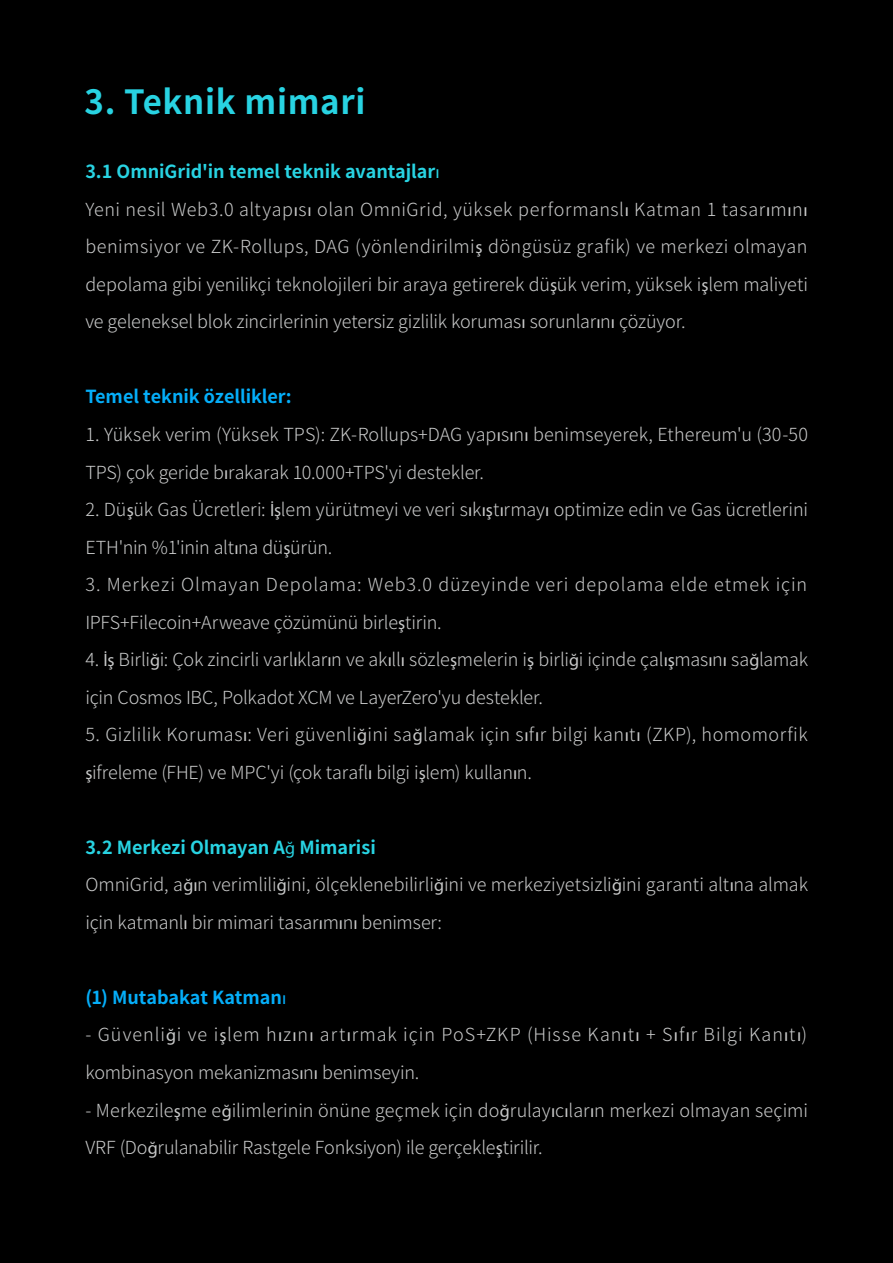
<style>
.page{position:relative;width:893px;height:1263px;background:#000}
.page>*{position:absolute;margin:0;border:0;box-sizing:border-box;transform-origin:0 0}
.t1{font:700 33.3px "Source Han Sans CN";letter-spacing:.02em;color:#28d3e2}
.t2{font:300 18px/37.5px "Source Han Sans CN";color:#c8c9c9}
.t3{font:300 18px/37.5px "Source Han Sans CN";letter-spacing:.045em;color:#c8c9c9}
.t4{font:700 18px "Source Han Sans CN";letter-spacing:-.005em;color:#05aef9}
.s1{font-weight:700;color:#28d3e2}
.s2{font-family:"Myriad Pro";font-weight:400;color:#28d3e2}
.s3{font-family:"Myriad Pro";font-weight:400}
</style>
<div class="page">
<h1 class="t1" style="left:85px;top:83px;width:282px">3. Teknik mimari</h1>
<p class="t2" style="left:85px;top:153px;width:724px"><span class="s1">3.1 OmniGrid'in temel teknik avantajlar</span><span class="s2">ı<br></span>Yeni nesil Web3.0 altyap<span class="s3">ı</span>s<span class="s3">ı</span> olan OmniGrid, yüksek performansl<span class="s3">ı</span> Katman 1 tasar<span class="s3">ı</span>m<span class="s3">ı</span>n<span class="s3">ı </span>benimsiyor ve ZK-Rollups, DAG (yönlendirilmi<span class="s3">ş</span> döngüsüz grafik) ve merkezi olmayan depolama gibi yenilikçi teknolojileri bir araya getirerek dü<span class="s3">ş</span>ük verim, yüksek i<span class="s3">ş</span>lem maliyeti ve geleneksel blok zincirlerinin yetersiz gizlilik korumas<span class="s3">ı</span> sorunlar<span class="s3">ı</span>n<span class="s3">ı</span> çözüyor.</p>
<p class="t4" style="left:85px;top:387px;width:208px">Temel teknik özellikler:</p>
<p class="t2" style="left:85px;top:416px;width:724px">1. Yüksek verim (Yüksek TPS): ZK-Rollups+DAG yap<span class="s3">ı</span>s<span class="s3">ı</span>n<span class="s3">ı</span> benimseyerek, Ethereum'u (30-50<br>TPS) çok geride b<span class="s3">ı</span>rakarak 10.000+TPS'yi destekler.</p>
<p class="t2" style="left:85px;top:491px;width:724px">2. Dü<span class="s3">ş</span>ük Gas Ücretleri: <span class="s3">İş</span>lem yürütmeyi ve veri s<span class="s3">ı</span>k<span class="s3">ış</span>t<span class="s3">ı</span>rmay<span class="s3">ı</span> optimize edin ve Gas ücretlerini<br>ETH'nin %1'inin alt<span class="s3">ı</span>na dü<span class="s3">ş</span>ürün.</p>
<p class="t3" style="left:85px;top:566px;width:723px">3. Merkezi Olmayan Depolama: Web3.0 düzeyinde veri depolama elde etmek için<br>IPFS+Filecoin+Arweave çözümünü birle<span class="s3">ş</span>tirin.</p>
<p class="t2" style="left:85px;top:641px;width:724px">4. <span class="s3">İş</span> Birli<span class="s3">ğ</span>i: Çok zincirli varl<span class="s3">ı</span>klar<span class="s3">ı</span>n ve ak<span class="s3">ı</span>ll<span class="s3">ı</span> sözle<span class="s3">ş</span>melerin i<span class="s3">ş</span> birli<span class="s3">ğ</span>i içinde çal<span class="s3">ış</span>mas<span class="s3">ı</span>n<span class="s3">ı</span> sa<span class="s3">ğ</span>lamak için Cosmos IBC, Polkadot XCM ve LayerZero'yu destekler.</p>
<p class="t2" style="left:85px;top:716px;width:724px">5. Gizlilik Korumas<span class="s3">ı</span>: Veri güvenli<span class="s3">ğ</span>ini sa<span class="s3">ğ</span>lamak için s<span class="s3">ı</span>f<span class="s3">ı</span>r bilgi kan<span class="s3">ı</span>t<span class="s3">ı</span> (ZKP), homomorfik <span class="s3">ş</span>ifreleme (FHE) ve MPC'yi (çok tarafl<span class="s3">ı</span> bilgi i<span class="s3">ş</span>lem) kullan<span class="s3">ı</span>n.</p>
<p class="t2" style="left:85px;top:829px;width:724px"><span class="s1">3.2 Merkezi Olmayan A</span><span class="s2">ğ</span> <span class="s1">Mimarisi<br></span>OmniGrid, a<span class="s3">ğı</span>n verimlili<span class="s3">ğ</span>ini, ölçeklenebilirli<span class="s3">ğ</span>ini ve merkeziyetsizli<span class="s3">ğ</span>ini garanti alt<span class="s3">ı</span>na almak için katmanl<span class="s3">ı</span> bir mimari tasar<span class="s3">ı</span>m<span class="s3">ı</span>n<span class="s3">ı</span> benimser:</p>
<p class="t4" style="left:85px;top:987px;width:202px">(1) Mutabakat Katman<span class="s3">ı</span></p>
<p class="t3" style="left:85px;top:1016px;width:723px">- Güvenli<span class="s3">ğ</span>i ve i<span class="s3">ş</span>lem h<span class="s3">ı</span>z<span class="s3">ı</span>n<span class="s3">ı</span> art<span class="s3">ı</span>rmak için PoS+ZKP (Hisse Kan<span class="s3">ı</span>t<span class="s3">ı</span> + S<span class="s3">ı</span>f<span class="s3">ı</span>r Bilgi Kan<span class="s3">ı</span>t<span class="s3">ı</span>) kombinasyon mekanizmas<span class="s3">ı</span>n<span class="s3">ı</span> benimseyin.</p>
<p class="t2" style="left:85px;top:1091px;width:724px">- Merkezile<span class="s3">ş</span>me e<span class="s3">ğ</span>ilimlerinin önüne geçmek için do<span class="s3">ğ</span>rulay<span class="s3">ı</span>c<span class="s3">ı</span>lar<span class="s3">ı</span>n merkezi olmayan seçimi<br>VRF (Do<span class="s3">ğ</span>rulanabilir Rastgele Fonksiyon) ile gerçekle<span class="s3">ş</span>tirilir.</p>
</div>
